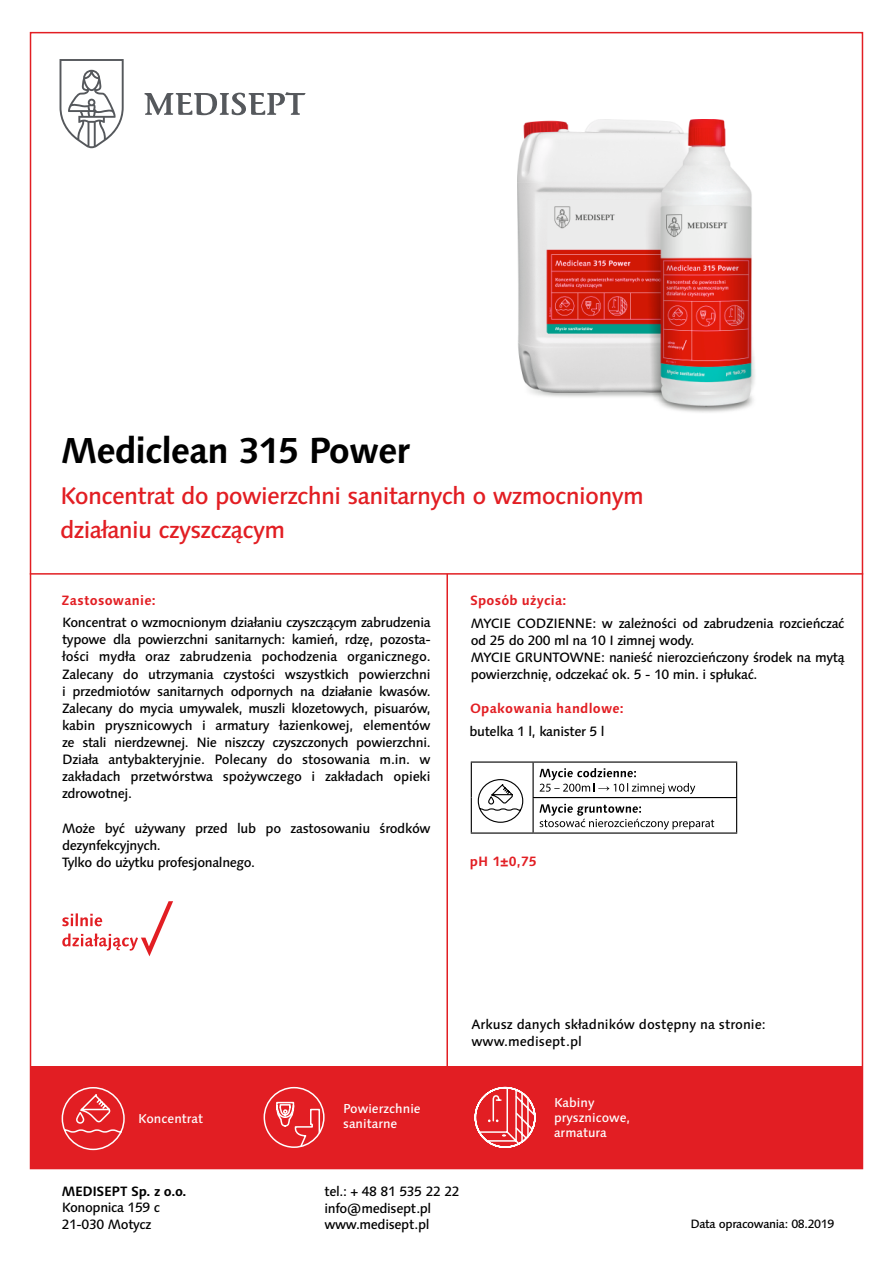
<style>
.page{position:relative;width:893px;height:1263px;background:#fff}
.page>*{position:absolute;margin:0;border:0;box-sizing:border-box;transform-origin:0 0}
.t1{font:700 36px "Syntax Next LT Pro";letter-spacing:-.03em;color:#000}
.t2{font:500 24px/33.2px "Syntax Next LT Pro";letter-spacing:-.03em;color:#e21e23}
.t3{font:500 13.5px/17.1px "Syntax Next LT Pro";letter-spacing:-.03em;color:#000}
.t4{font:500 13.5px/17.1px "Syntax Next LT Pro";color:#000}
.t5{font:700 13.5px "Syntax Next LT Pro";letter-spacing:.015em;color:#e21e23}
.t6{font:700 13.5px "Syntax Next LT Pro";letter-spacing:-.03em;color:#000}
.t7{font:500 12.9px/14.9px "Syntax Next LT Pro";color:#fefefe}
.t8{font:500 12px "Syntax Next LT Pro";letter-spacing:-.03em;color:#000}
</style>
<div class="page">
<div style="left:31px;top:1066px;width:831px;height:102px;background:#e21e23"></div>
<svg style="left:60px;top:59px;width:64px;height:89px"></svg>
<svg style="left:144px;top:92px;width:161px;height:23px"></svg>
<hr style="left:30px;top:573px;width:833px;height:2px;background:#e21e23">
<hr style="left:446px;top:574px;width:2px;height:492px;background:#e21e23">
<svg style="left:61px;top:1087px;width:64px;height:64px"></svg>
<svg style="left:263px;top:1086px;width:62px;height:62px"></svg>
<svg style="left:474px;top:1086px;width:62px;height:62px"></svg>
<hr style="left:471px;top:761px;width:62px;height:2px;background:#000">
<hr style="left:471px;top:763px;width:1px;height:34px;background:#000">
<hr style="left:471px;top:797px;width:1px;height:35px;background:#000">
<hr style="left:471px;top:832px;width:62px;height:2px;background:#000">
<hr style="left:533px;top:761px;width:204px;height:2px;background:#000">
<hr style="left:533px;top:763px;width:1px;height:34px;background:#000">
<hr style="left:736px;top:763px;width:1px;height:34px;background:#000">
<hr style="left:533px;top:797px;width:204px;height:1px;background:#000">
<hr style="left:533px;top:798px;width:1px;height:34px;background:#000">
<hr style="left:736px;top:798px;width:1px;height:34px;background:#000">
<hr style="left:533px;top:832px;width:204px;height:2px;background:#000">
<svg style="left:539px;top:768px;width:156px;height:26px"></svg>
<svg style="left:539px;top:804px;width:175px;height:26px"></svg>
<svg style="left:477px;top:779px;width:47px;height:44px"></svg>
<svg style="left:62px;top:901px;width:111px;height:55px"></svg>
<img style="left:518px;top:120px;width:237px;height:293px">
<h1 class="t1" style="left:61px;top:436px;width:351px">Mediclean 315 Power</h1>
<h2 class="t2" style="left:60px;top:482px;width:585px">Koncentrat do powierzchni sanitarnych o wzmocnionym działaniu czyszczącym</h2>
<p class="t5" style="left:62px;top:594px;width:96px">Zastosowanie:</p>
<p class="t5" style="left:470px;top:595px;width:98px">Sposób użycia:</p>
<p class="t3" style="left:62px;top:615px;width:370px;text-align:justify">Koncentrat o wzmocnionym działaniu czyszczącym zabrudzenia typowe dla powierzchni sanitarnych: kamień, rdzę, pozosta&shy;łości mydła oraz zabrudzenia pochodzenia organicznego.<br>Zalecany do utrzymania czystości wszystkich powierzchni i przedmiotów sanitarnych odpornych na działanie kwasów.<br>Zalecany do mycia umywalek, muszli klozetowych, pisuarów, kabin prysznicowych i armatury łazienkowej, elementów ze stali nierdzewnej. Nie niszczy czyszczonych powierzchni.<br>Działa antybakteryjnie. Polecany do stosowania m.in. w zakładach przetwórstwa spożywczego i zakładach opieki zdrowotnej.</p>
<p class="t3" style="left:62px;top:821px;width:370px">Może być używany przed lub po zastosowaniu środków dezynfekcyjnych.<br>Tylko do użytku profesjonalnego.</p>
<p class="t3" style="left:471px;top:616px;width:375px">MYCIE CODZIENNE: w zależności od zabrudzenia rozcieńczać od 25 do 200 ml na 10 I zimnej wody.<br>MYCIE GRUNTOWNE: nanieść nierozcieńczony środek na mytą powierzchnię, odczekać ok. 5 - 10 min. i spłukać.</p>
<p class="t5" style="left:470px;top:702px;width:155px">Opakowania handlowe:</p>
<p class="t3" style="left:470px;top:724px;width:137px">butelka 1 l, kanister 5 l</p>
<p class="t5" style="left:470px;top:856px;width:68px">pH 1±0,75</p>
<p class="t4" style="left:471px;top:1017px;width:296px">Arkusz danych składników dostępny na stronie: www.medisept.pl</p>
<p class="t7" style="left:138px;top:1112px;width:66px">Koncentrat</p>
<p class="t7" style="left:343px;top:1102px;width:79px">Powierzchnie sanitarne</p>
<p class="t7" style="left:554px;top:1097px;width:78px">Kabiny prysznicowe, armatura</p>
<p class="t6" style="left:62px;top:1186px;width:126px">MEDISEPT Sp. z o.o.</p>
<p class="t3" style="left:62px;top:1201px;width:100px;line-height:16.5px">Konopnica 159 c<br>21-030 Motycz</p>
<p class="t3" style="left:325px;top:1185px;width:137px;line-height:16.5px">tel.: + 48 81 535 22 22 info@medisept.pl www.medisept.pl</p>
<p class="t8" style="left:690px;top:1218px;width:146px">Data opracowania: 08.2019</p>
</div>
